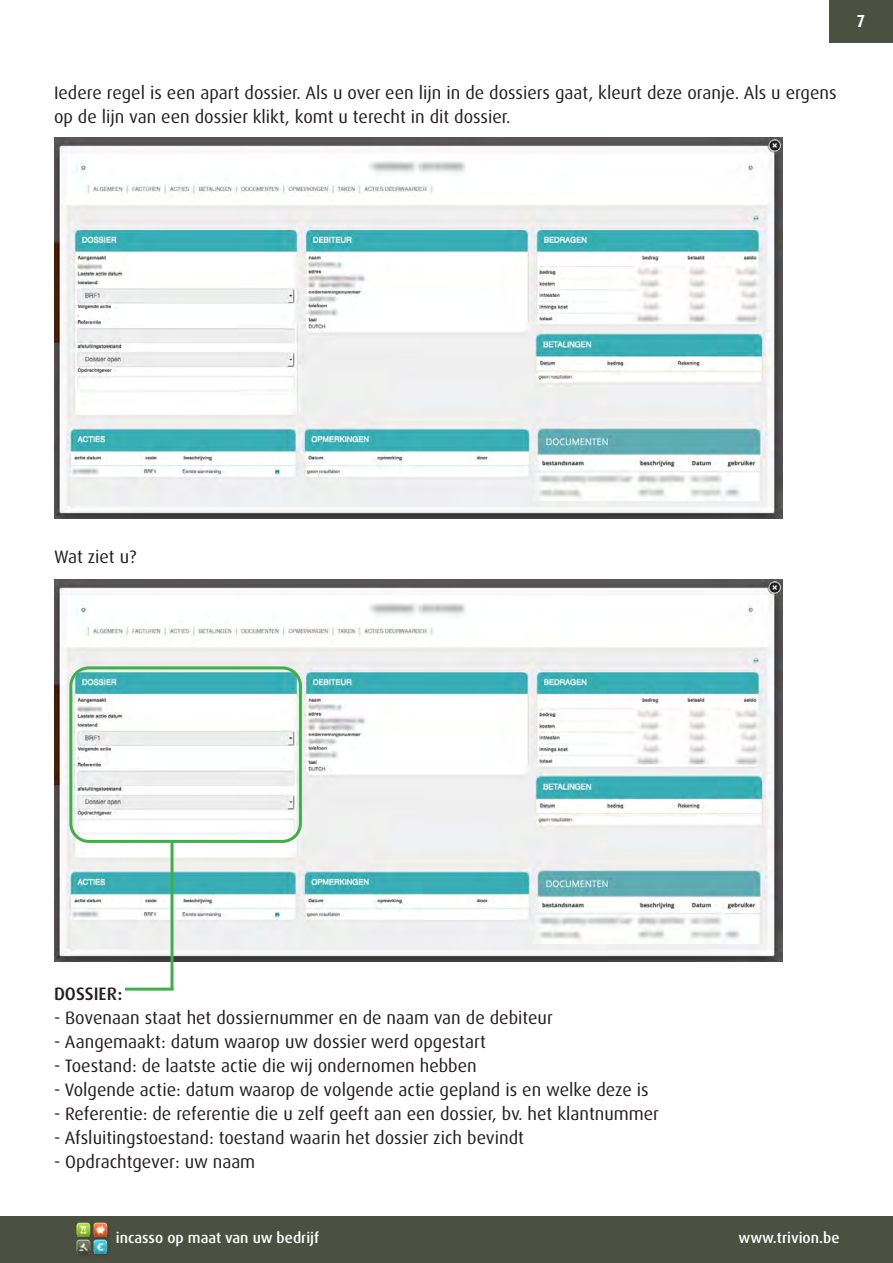
<style>
.page{position:relative;width:893px;height:1263px;background:#fff}
.page>*{position:absolute;margin:0;border:0;box-sizing:border-box;transform-origin:0 0}
.t1{font:18px/24px "Dax Pro";color:#231f20}
.t2{font:500 18px "Dax Pro";color:#231f20}
.t3{font:700 condensed 17.4px "Dax Pro";color:#fff}
.t4{font:500 15px "Dax Pro";color:#fff}
</style>
<div class="page">
<div style="left:0;top:1216px;width:893px;height:47px;background:#4c5040"></div>
<div style="left:92px;top:1221px;width:19px;height:20px;background:#231f20;opacity:.3"></div>
<img style="left:95px;top:1223px;width:12px;height:14px">
<div style="left:92px;top:1238px;width:19px;height:20px;background:#231f20;opacity:.3"></div>
<img style="left:95px;top:1240px;width:12px;height:14px">
<div style="left:75px;top:1238px;width:20px;height:20px;background:#231f20;opacity:.3"></div>
<img style="left:77px;top:1241px;width:13px;height:13px">
<div style="left:75px;top:1221px;width:20px;height:20px;background:#231f20;opacity:.3"></div>
<img style="left:76px;top:1223px;width:14px;height:14px">
<div style="left:829px;top:0;width:64px;height:43px;background:#4c5040"></div>
<img style="left:54px;top:137px;width:729px;height:382px">
<img style="left:54px;top:580px;width:729px;height:381px">
<div style="left:69px;top:666px;width:233px;height:177px;border:3px solid #40ae49;border-radius:18px"></div>
<hr style="left:171px;top:843px;width:3px;height:147px;background:#40ae49">
<hr style="left:125px;top:988px;width:49px;height:3px;background:#40ae49">
<img style="left:535px;top:330px;width:236px;height:56px">
<img style="left:533px;top:422px;width:231px;height:79px">
<img style="left:535px;top:772px;width:236px;height:56px">
<img style="left:533px;top:864px;width:231px;height:79px">
<p class="t3" style="left:857px;top:10px;width:10px">7</p>
<p class="t1" style="left:54px;top:81px;width:784px">Iedere regel is een apart dossier. Als u over een lijn in de dossiers gaat, kleurt deze oranje. Als u ergens op de lijn van een dossier klikt, komt u terecht in dit dossier.</p>
<p class="t1" style="left:54px;top:544px;width:84px">Wat ziet u?</p>
<p class="t2" style="left:54px;top:982px;width:70px">DOSSIER:</p>
<p class="t1" style="left:54px;top:1005px;width:500px">- Bovenaan staat het dossiernummer en de naam van de debiteur</p>
<p class="t1" style="left:54px;top:1029px;width:433px">- Aangemaakt: datum waarop uw dossier werd opgestart</p>
<p class="t1" style="left:54px;top:1053px;width:424px">- Toestand: de laatste actie die wij ondernomen hebben</p>
<p class="t1" style="left:54px;top:1077px;width:596px">- Volgende actie: datum waarop de volgende actie gepland is en welke deze is</p>
<p class="t1" style="left:54px;top:1101px;width:607px">- Referentie: de referentie die u zelf geeft aan een dossier, bv. het klantnummer</p>
<p class="t1" style="left:54px;top:1125px;width:472px">- Afsluitingstoestand: toestand waarin het dossier zich bevindt</p>
<p class="t1" style="left:54px;top:1149px;width:203px">- Opdrachtgever: uw naam</p>
<p class="t4" style="left:116px;top:1228px;width:205px">incasso op maat van uw bedrijf</p>
<p class="t4" style="left:738px;top:1228px;width:102px">www.trivion.be</p>
</div>
